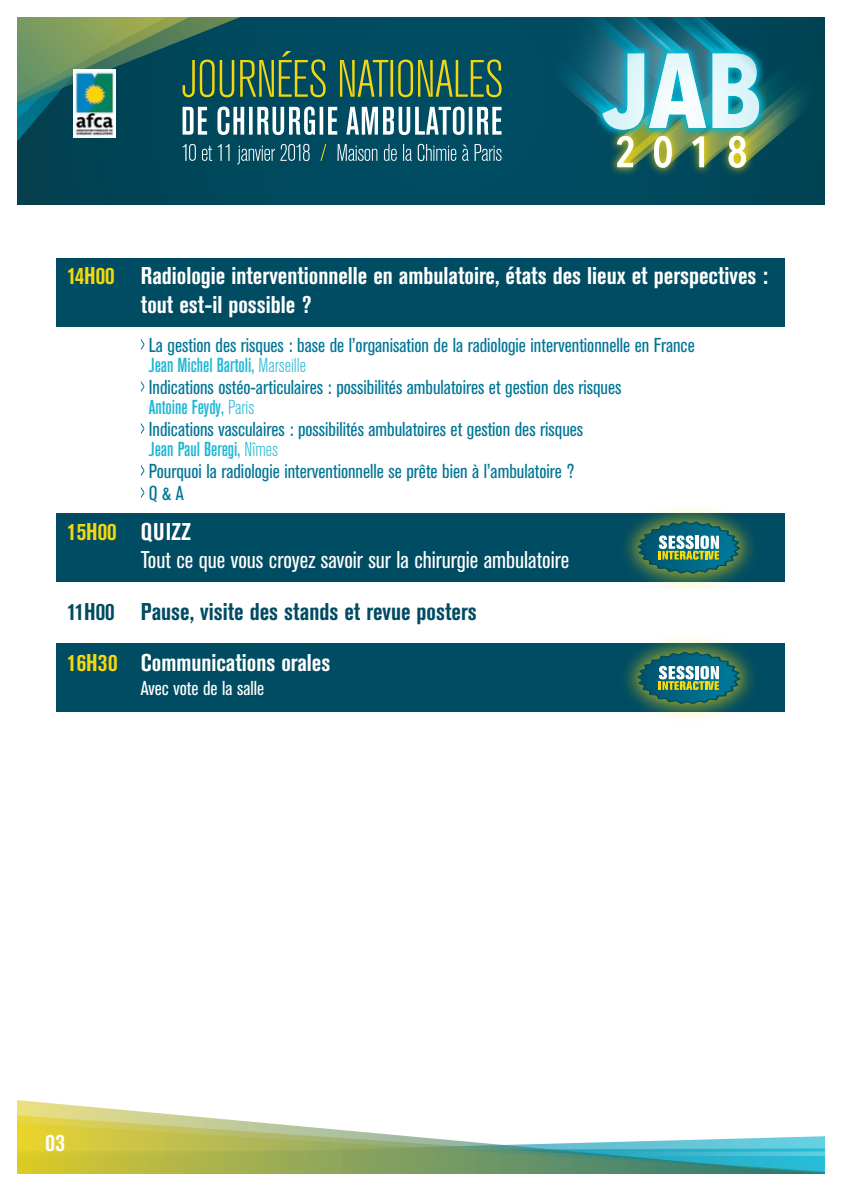
<style>
.page{position:relative;width:842px;height:1191px;background:#fff}
.page>*{position:absolute;margin:0;border:0;box-sizing:border-box;transform-origin:0 0}
.t1{font:700 condensed 24px/28.8px "Akzidenz Grotesk BE";color:#fff}
.t2{font:condensed 24px/28px "Akzidenz Grotesk BE";color:#fff}
.t3{font:700 condensed 24px "Akzidenz Grotesk BE";color:#004c62}
.t4{font:condensed 20px/20px "Akzidenz Grotesk BE";color:#007596}
.t5{font:condensed 20px "Akzidenz Grotesk BE";color:#fff}
.s1{color:#f4d80d}
.s2{font-weight:500;color:#1cb6d5}
.s3{font-weight:300;color:#1cb6d5}
.s4{font-weight:700;color:#f4d80d}
.s5{font-weight:700}
</style>
<div class="page">
<svg style="left:17px;top:17px;width:808px;height:187px;background:#27676c"></svg>
<div style="left:74px;top:70px;width:42px;height:68px;background:#fff"></div>
<img style="left:75px;top:72px;width:40px;height:66px">
<svg style="left:17px;top:1100px;width:117px;height:11px"></svg>
<svg style="left:17px;top:1111px;width:808px;height:63px"></svg>
<div style="left:57px;top:258px;width:728px;height:68px;background:#004c62"></div>
<div style="left:57px;top:644px;width:728px;height:68px;background:#004c62"></div>
<div style="left:57px;top:513px;width:728px;height:68px;background:#004c62"></div>
<svg style="left:141px;top:339px;width:3px;height:11px"></svg>
<svg style="left:141px;top:381px;width:3px;height:11px"></svg>
<svg style="left:141px;top:423px;width:3px;height:11px"></svg>
<svg style="left:141px;top:465px;width:3px;height:11px"></svg>
<svg style="left:141px;top:487px;width:3px;height:11px"></svg>
<div style="left:619px;top:632px;width:140px;height:91px;background:#f4d80d;opacity:.75"></div>
<svg style="left:637px;top:651px;width:103px;height:53px;background:#3c7e74"></svg>
<div style="left:619px;top:502px;width:140px;height:91px;background:#f4d80d;opacity:.75"></div>
<svg style="left:637px;top:521px;width:103px;height:53px;background:#3c7e74"></svg>
<p class="t1" style="left:141px;top:261px;width:629px;text-indent:-74px"><span class="s1">14H00</span> Radiologie interventionnelle en ambulatoire, états des lieux et perspectives : tout est-il possible ?</p>
<p class="t4" style="left:149px;top:335px;width:547px">La gestion des risques : base de l’organisation de la radiologie interventionnelle en France<br><span class="s2">Jean Michel Bartoli,</span> <span class="s3">Marseille</span></p>
<p class="t4" style="left:149px;top:377px;width:474px">Indications ostéo-articulaires : possibilités ambulatoires et gestion des risques<br><span class="s2">Antoine Feydy,</span> <span class="s3">Paris</span></p>
<p class="t4" style="left:149px;top:419px;width:436px">Indications vasculaires : possibilités ambulatoires et gestion des risques<br><span class="s2">Jean Paul Beregi,</span> <span class="s3">Nîmes</span></p>
<p class="t4" style="left:149px;top:461px;width:427px">Pourquoi la radiologie interventionnelle se prête bien à l’ambulatoire ?</p>
<p class="t4" style="left:149px;top:483px;width:36px">Q &amp; A</p>
<p class="t2" style="left:141px;top:518px;width:430px;text-indent:-74px"><span class="s4">15H00</span> <span class="s5">QUIZZ<br></span>Tout ce que vous croyez savoir sur la chirurgie ambulatoire</p>
<p class="t3" style="left:67px;top:597px;width:411px">11H00 Pause, visite des stands et revue posters</p>
<p class="t1" style="left:67px;top:648px;width:265px"><span class="s1">16H30</span> Communications orales</p>
<p class="t5" style="left:141px;top:677px;width:125px">Avec vote de la salle</p>
<p class="t1" style="left:45px;top:1128px;width:21px">03</p>
</div>
